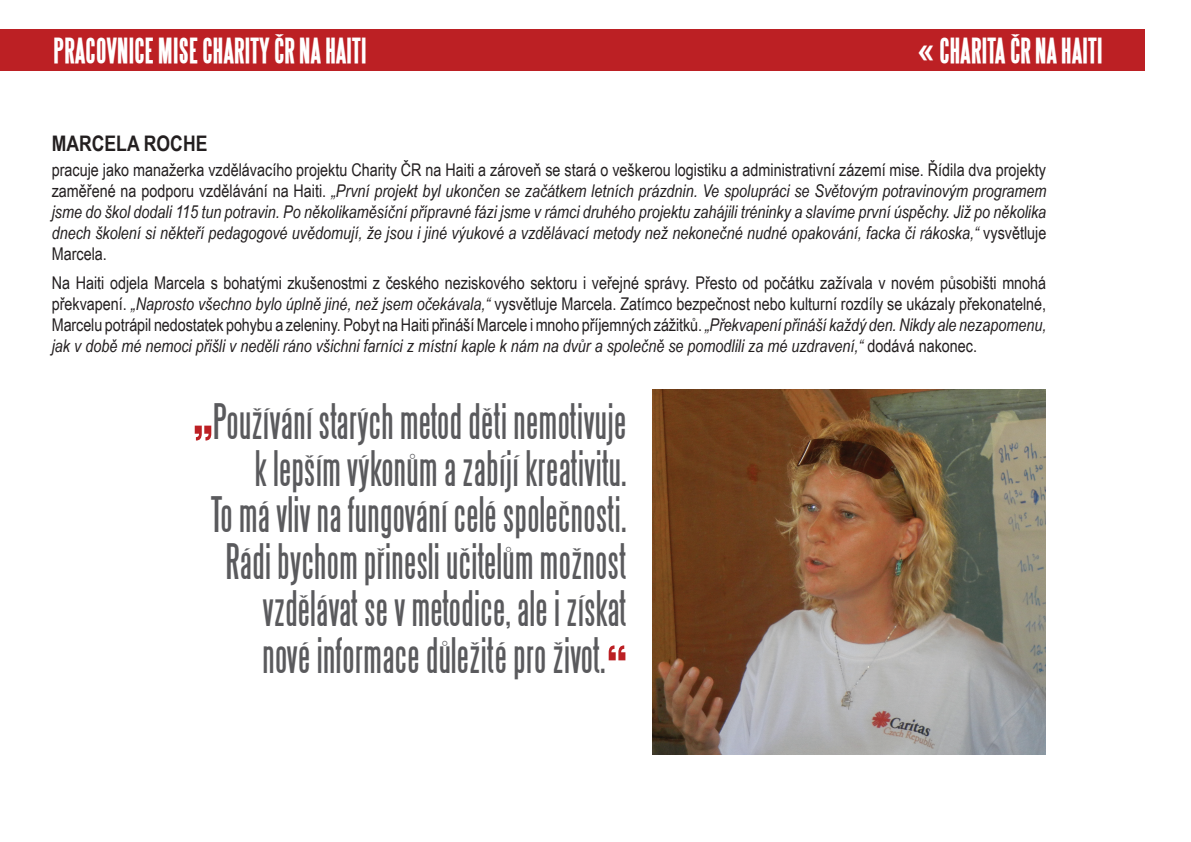
<style>
.page{position:relative;width:1191px;height:842px;background:#fff}
.page>*{position:absolute;margin:0;border:0;box-sizing:border-box;transform-origin:0 0}
.t1{font:97.4px "Steelfish";color:#bc2024}
.t2{font:44.8px "Steelfish";letter-spacing:.01em;color:#5a5a5d}
.t3{font:700 31.2px "Steelfish";letter-spacing:.01em;color:#fff}
.fine{font:700 21.4px "Arial Narrow";color:#231f20}
.fine-2{font:italic 17.5px/21px "Arial Narrow";color:#231f20;text-align:justify}
.fine-3{font:17.5px/21px "Arial Narrow";letter-spacing:-.005em;color:#231f20;text-align:justify}
.s1{font-style:normal}
.s2{font-style:italic}
.s3{font-size:97.4px;color:#bc2024}
</style>
<div class="page">
<div style="left:0;top:30px;width:1144px;height:41px;background:#bc2024"></div>
<img style="left:652px;top:389px;width:393px;height:365px">
<p class="t3" style="left:54px;top:33px;width:314px">PRACOVNICE MISE CHARITY ČR NA HAITI</p>
<h3 class="t3" style="left:916px;top:33px;width:187px">« CHARITA ČR NA HAITI</h3>
<p class="fine" style="left:52px;top:127px;width:157px">MARCELA ROCHE</p>
<p class="fine-2" style="left:52px;top:159px;width:996px"><span class="s1">pracuje jako manažerka vzdělávacího projektu Charity ČR na Haiti a zároveň se stará o veškerou logistiku a administrativní zázemí mise. Řídila dva projekty zaměřené na podporu vzdělávání na Haiti.</span> „První projekt byl ukončen se začátkem letních prázdnin. Ve spolupráci se Světovým potravinovým programem jsme do škol dodali 115 tun potravin. Po několikaměsíční přípravné fázi jsme v rámci druhého projektu zahájili tréninky a slavíme první úspěchy. Již po několika dnech školení si někteří pedagogové uvědomují, že jsou i jiné výukové a vzdělávací metody než nekonečné nudné opakování, facka či rákoska,“ <span class="s1">vysvětluje Marcela.</span></p>
<p class="fine-3" style="left:52px;top:271px;width:996px">Na Haiti odjela Marcela s bohatými zkušenostmi z českého neziskového sektoru i veřejné správy. Přesto od počátku zažívala v novém působišti mnohá překvapení. <span class="s2">„Naprosto všechno bylo úplně jiné, než jsem očekávala,“</span> vysvětluje Marcela. Zatímco bezpečnost nebo kulturní rozdíly se ukázaly překonatelné, Marcelu potrápil nedostatek pohybu a zeleniny. Pobyt na Haiti přináší Marcele i mnoho příjemných zážitků. <span class="s2">„Překvapení přináší každý den. Nikdy ale nezapomenu, jak v době mé nemoci přišli v neděli ráno všichni farníci z místní kaple k nám na dvůr a společně se pomodlili za mé uzdravení,“</span> dodává nakonec.</p>
<p class="t2" style="left:193px;top:398px;width:435px"><span class="s3">„</span>Používání starých metod děti nemotivuje</p>
<p class="t2" style="left:255px;top:444px;width:373px">k lepším výkonům a zabíjí kreativitu.</p>
<p class="t2" style="left:211px;top:491px;width:417px">To má vliv na fungování celé společnosti.</p>
<p class="t2" style="left:226px;top:538px;width:402px">Rádi bychom přinesli učitelům možnost</p>
<p class="t2" style="left:263px;top:585px;width:365px">vzdělávat se v metodice, ale i získat</p>
<p class="t2" style="left:262px;top:631px;width:345px">nové informace důležité pro život.</p>
<p class="t1" style="left:606px;top:634px;width:22px">“</p>
</div>
